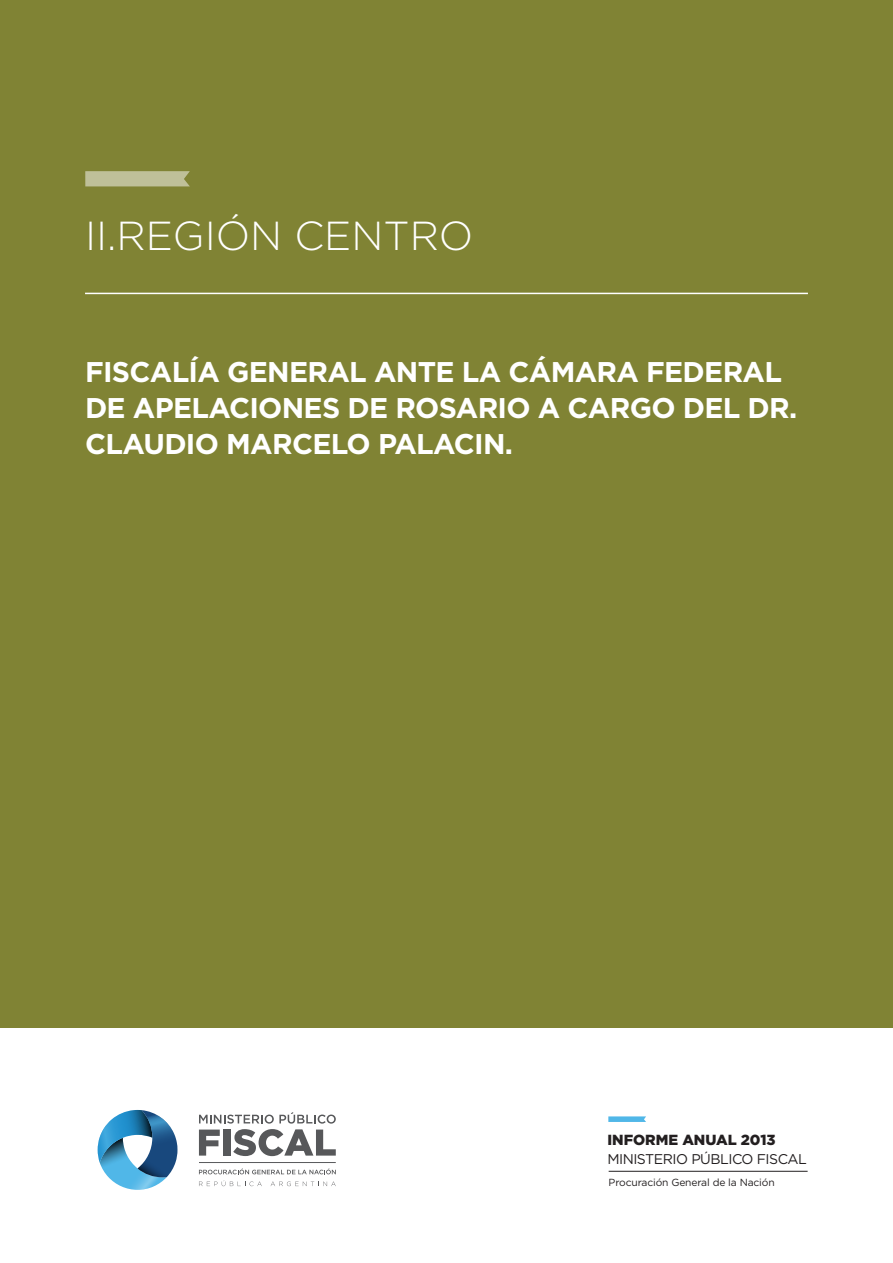
<style>
.page{position:relative;width:893px;height:1263px;background:#fff}
.page>*{position:absolute;margin:0;border:0;box-sizing:border-box;transform-origin:0 0}
.t1{font:300 40.5px "Gotham";color:#fff}
.t2{font:700 28.5px/36px "Gotham";letter-spacing:-.025em;color:#fff}
.t3{font:900 14.7px "Gotham";color:#231f20}
.t4{font:14.1px "Gotham";letter-spacing:-.035em;color:#231f20}
.t5{font:10.35px "Gotham";letter-spacing:-.01em;color:#231f20}
</style>
<div class="page">
<div style="left:0;top:0;width:893px;height:1027px;background:#808334"></div>
<hr style="left:85px;top:293px;width:723px;height:1px;background:#fff">
<hr style="left:199px;top:1162px;width:137px;height:1px;background:#57585a">
<svg style="left:199px;top:1168px;width:137px;height:6px"></svg>
<svg style="left:199px;top:1180px;width:63px;height:6px"></svg>
<svg style="left:271px;top:1181px;width:65px;height:5px"></svg>
<svg style="left:199px;top:1129px;width:21px;height:26px"></svg>
<div style="left:223px;top:1129px;width:7px;height:26px;background:#57585a"></div>
<svg style="left:233px;top:1129px;width:103px;height:27px"></svg>
<svg style="left:199px;top:1112px;width:137px;height:11px"></svg>
<svg style="left:98px;top:1110px;width:79px;height:80px"></svg>
<svg style="left:608px;top:1116px;width:38px;height:6px"></svg>
<hr style="left:609px;top:1171px;width:199px;height:1px;background:#231f20">
<svg style="left:85px;top:171px;width:105px;height:15px;background:#bcbd94"></svg>
<h1 class="t1" style="left:85px;top:210px;width:390px">II.REGIÓN CENTRO</h1>
<p class="t2" style="left:85px;top:354px;width:714px">FISCALÍA GENERAL ANTE LA CÁMARA FEDERAL<br>DE APELACIONES DE ROSARIO A CARGO DEL DR.<br>CLAUDIO MARCELO PALACIN.</p>
<p class="t3" style="left:607px;top:1130px;width:170px">INFORME ANUAL 2013</p>
<p class="t4" style="left:607px;top:1149px;width:201px">MINISTERIO PÚBLICO FISCAL</p>
<p class="t5" style="left:609px;top:1176px;width:168px">Procuración General de la Nación</p>
</div>
